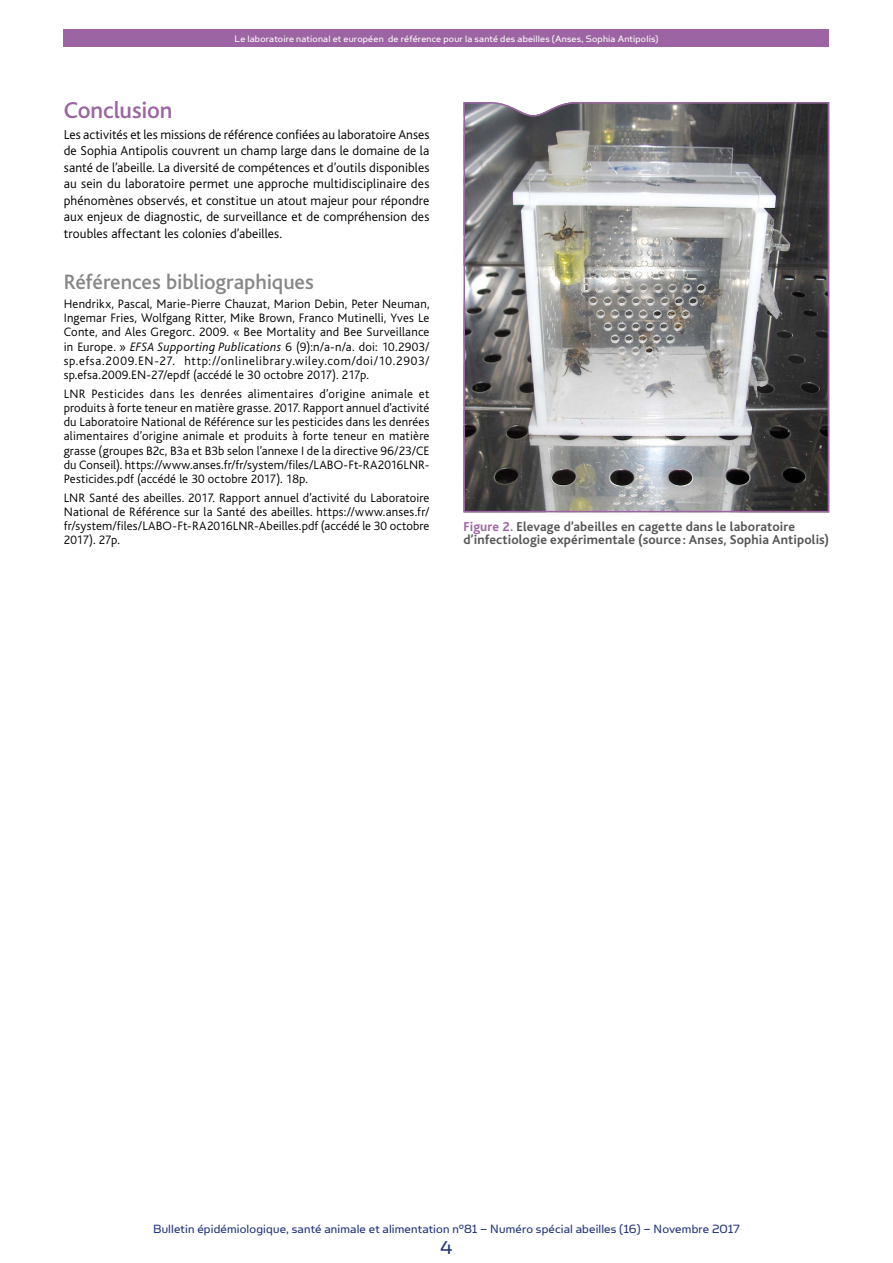
<style>
.page{position:relative;width:893px;height:1263px;background:#fff}
.page>*{position:absolute;margin:0;border:0;box-sizing:border-box;transform-origin:0 0}
.ST1_mauve{font:500 24px "Bliss";letter-spacing:-.005em;color:#9c64a2}
.ST_Biblio-Merci{font:500 21.75px "Bliss";letter-spacing:-.005em;color:#868786}
.t1{font:21px "Simian Text Orangutan";color:#23357b}
.TEXTE_COURANT_mauve{font:300 13.5px/16.5px "Bliss";letter-spacing:.01em;color:#000;text-align:justify}
.Titre_tablo-Fig_FR{font:700 13.5px/13.5px "Bliss";letter-spacing:.01em;color:#565655}
.t2{font:13.5px "Simian Text Orangutan";letter-spacing:.01em;color:#23357b}
.Texte_Biblio-Merci{font:300 12.75px/14.2px "Bliss";letter-spacing:.01em;color:#000;text-align:justify}
.t3{font:10.5px "Simian Text Orangutan";letter-spacing:.02em;color:#fff}
.s1{font-style:italic}
.s2{color:#9c64a2}
</style>
<div class="page">
<div style="left:64px;top:30px;width:765px;height:17px;background:#9c64a2"></div>
<svg style="left:463px;top:102px;width:367px;height:411px;background:#8a8989"></svg>
<p class="t3" style="left:235px;top:33px;width:425px">Le laboratoire national et européen de référence pour la santé des abeilles (Anses, Sophia Antipolis)</p>
<p class="ST1_mauve" style="left:64px;top:97px;width:110px">Conclusion</p>
<p class="TEXTE_COURANT_mauve" style="left:64px;top:126px;width:367px">Les activités et les missions de référence confiées au laboratoire Anses de Sophia Antipolis couvrent un champ large dans le domaine de la santé de l’abeille. La diversité de compétences et d’outils disponibles au sein du laboratoire permet une approche multidisciplinaire des phénomènes observés, et constitue un atout majeur pour répondre aux enjeux de diagnostic, de surveillance et de compréhension des troubles affectant les colonies d’abeilles.</p>
<p class="ST_Biblio-Merci" style="left:64px;top:271px;width:252px">Références bibliographiques</p>
<p class="Texte_Biblio-Merci" style="left:64px;top:297px;width:367px">Hendrikx, Pascal, Marie-Pierre Chauzat, Marion Debin, Peter Neuman, Ingemar Fries, Wolfgang Ritter, Mike Brown, Franco Mutinelli, Yves Le Conte, and Ales Gregorc. 2009. « Bee Mortality and Bee Surveillance in Europe. » <span class="s1">EFSA Supporting Publications</span> 6 (9):n/a-n/a. doi: 10.2903/ sp.efsa.2009.EN-27. http://onlinelibrary.wiley.com/doi/10.2903/ sp.efsa.2009.EN-27/epdf (accédé le 30 octobre 2017). 217p.</p>
<p class="Texte_Biblio-Merci" style="left:64px;top:386px;width:367px">LNR Pesticides dans les denrées alimentaires d’origine animale et produits à forte teneur en matière grasse. 2017. Rapport annuel d’activité du Laboratoire National de Référence sur les pesticides dans les denrées alimentaires d’origine animale et produits à forte teneur en matière grasse (groupes B2c, B3a et B3b selon l’annexe I de la directive 96/23/CE du Conseil). https://www.anses.fr/fr/system/files/LABO-Ft-RA2016LNR-Pesticides.pdf (accédé le 30 octobre 2017). 18p.</p>
<p class="Texte_Biblio-Merci" style="left:64px;top:490px;width:367px">LNR Santé des abeilles. 2017. Rapport annuel d’activité du Laboratoire National de Référence sur la Santé des abeilles. https://www.anses.fr/ fr/system/files/LABO-Ft-RA2016LNR-Abeilles.pdf (accédé le 30 octobre 2017). 27p.</p>
<p class="Titre_tablo-Fig_FR" style="left:463px;top:520px;width:367px"><span class="s2">Figure 2.</span> Elevage d’abeilles en cagette dans le laboratoire d’infectiologie expérimentale (source : Anses, Sophia Antipolis)</p>
<p class="t2" style="left:153px;top:1221px;width:588px">Bulletin épidémiologique, santé animale et alimentation n°81 – Numéro spécial abeilles (16) – Novembre 2017</p>
<p class="t1" style="left:440px;top:1236px;width:14px">4</p>
</div>
